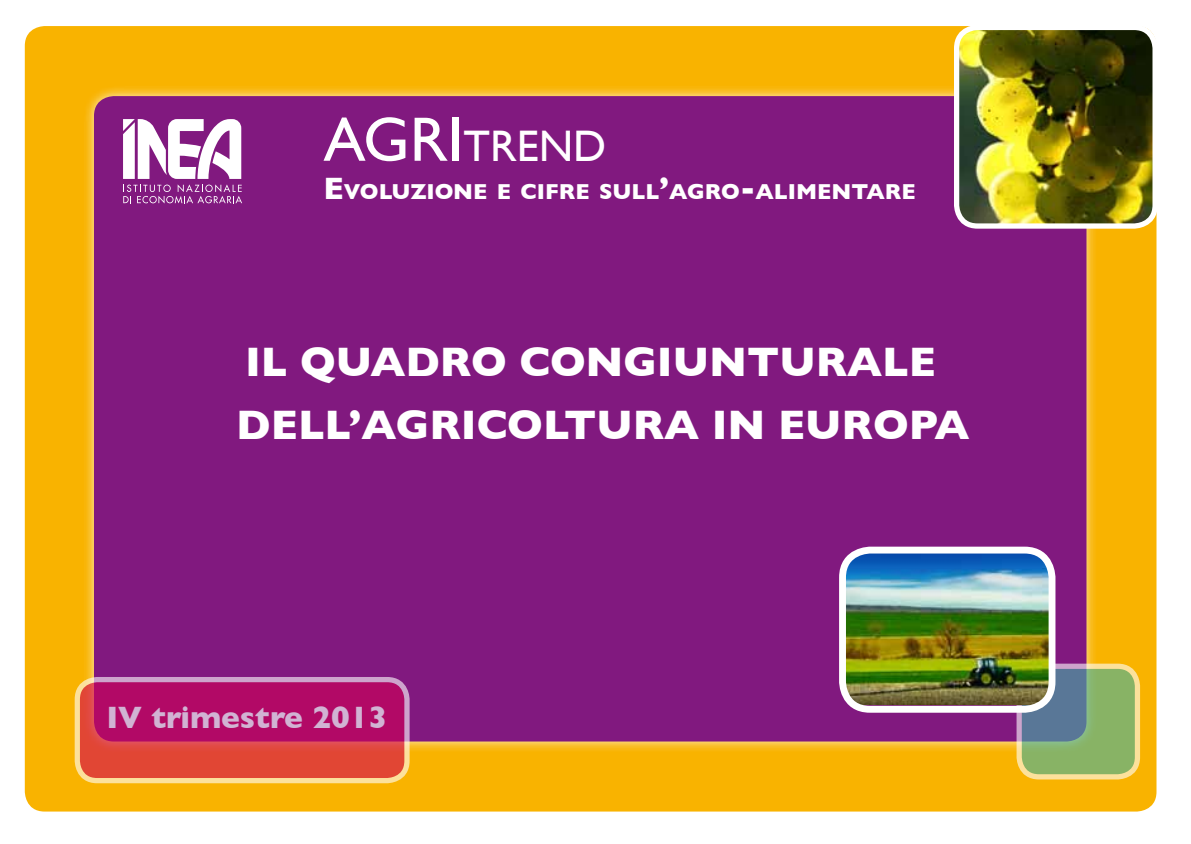
<style>
.page{position:relative;width:1191px;height:844px;background:#fff}
.page>*{position:absolute;margin:0;border:0;box-sizing:border-box;transform-origin:0 0}
.t1{font:44.1px "Gill Sans";color:#fff}
.t2{font:700 42px/63px "Gill Sans";color:#fff}
.t3{font:700 31.5px "Gill Sans";color:#d1b3d3}
.t4{font:700 22.05px "Gill Sans";color:#fff}
.s1{font-size:63px}
.s2{font-size:31.5px}
</style>
<div class="page">
<div style="left:25px;top:26px;width:1131px;height:785px;background:#f9b300;border-radius:20px"></div>
<div style="left:83px;top:85px;width:1014px;height:667px;background:#fff;opacity:.75"></div>
<div style="left:94px;top:96px;width:992px;height:645px;background:#81197f;border-radius:20px"></div>
<img style="left:960px;top:30px;width:195px;height:196px">
<div style="left:954px;top:25px;width:203px;height:203px;border:5px solid #fff;border-radius:21px"></div>
<svg style="left:1019px;top:666px;width:118px;height:110px;background:#79a077"></svg>
<div style="left:1016px;top:663px;width:124px;height:116px;border:5px solid #fff;border-radius:20px"></div>
<img style="left:847px;top:554px;width:203px;height:151px">
<div style="left:839px;top:546px;width:216px;height:166px;border:7px solid #fff;border-radius:28px"></div>
<svg style="left:77px;top:679px;width:330px;height:101px;background:#c52354"></svg>
<div style="left:75px;top:676px;width:334px;height:107px;border:5px solid #fff;border-radius:20px"></div>
<svg style="left:123px;top:119px;width:119px;height:84px"></svg>
<p class="t1" style="left:323px;top:120px;width:284px"><span class="s1">AGRI</span>TREND</p>
<p class="t4" style="left:323px;top:178px;width:590px"><span class="s2">E</span>VOLUZIONE E CIFRE SULL<span class="s2">’</span>AGRO<span class="s2">-</span>ALIMENTARE</p>
<p class="t2" style="left:236px;top:330px;width:734px">IL QUADRO CONGI UNTURALE<br>DELL’AGRICOLTURA I N EUROPA</p>
<p class="t3" style="left:106px;top:699px;width:282px">IV TRIMESTRE 2013</p>
</div>
